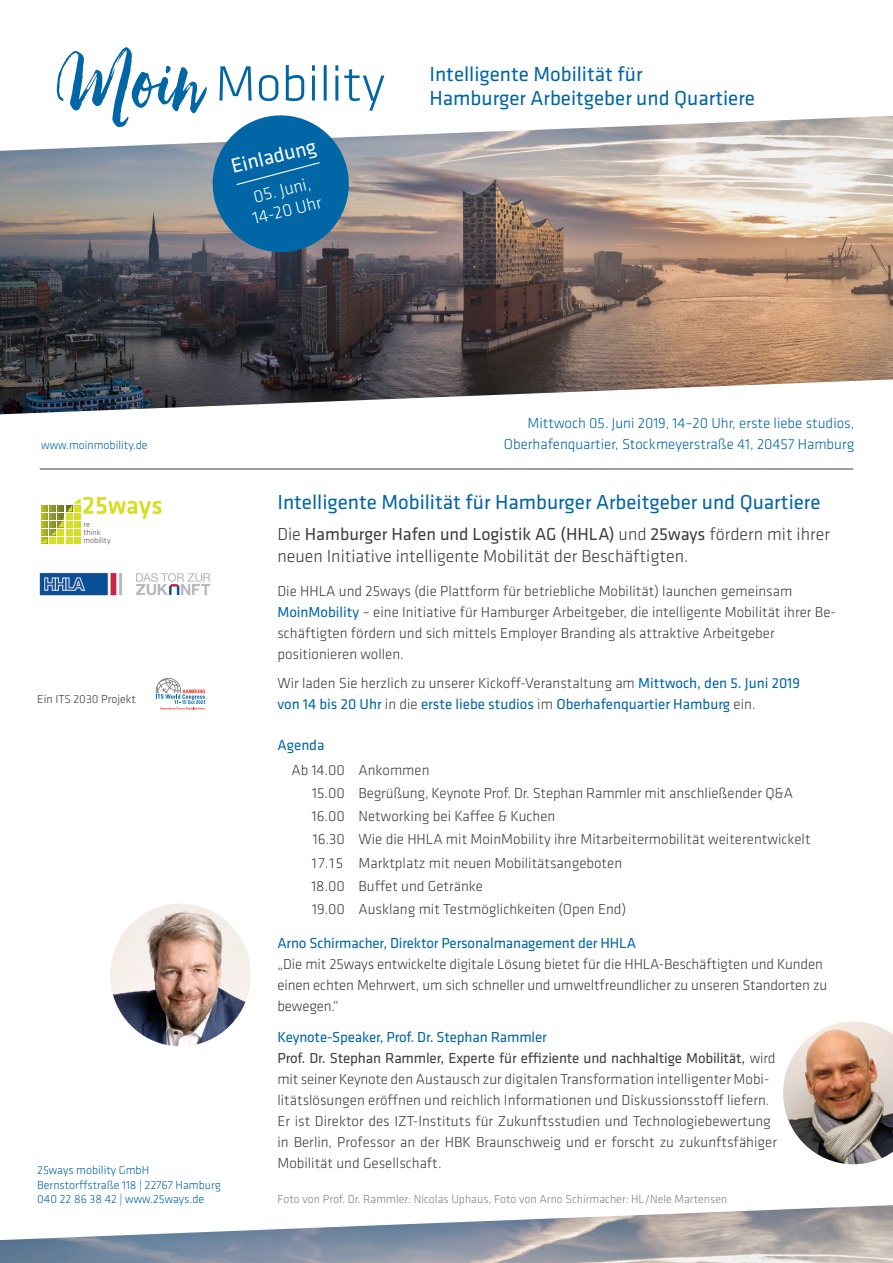
<style>
.page{position:relative;width:893px;height:1263px;background:#fff}
.page>*{position:absolute;margin:0;border:0;box-sizing:border-box;transform-origin:0 0}
.t1{font:300 51.45px "Klavika Basic";color:#0166a5}
.t2{font:21px/24px "Klavika Basic";color:#0166a5}
.t3{font:21px "Klavika Basic";color:#fff}
.t4{font:300 18px/22.5px "Klavika Basic";color:#3e3e3f}
.t5{font:300 18px/21px "Klavika Basic";color:#fff;text-align:center}
.t6{font:300 15px/21px "Klavika Basic";color:#3e3e3f}
.t7{font:15px/21px "Klavika Basic";color:#0166a5}
.t8{font:300 15px/21px "Klavika Basic";color:#0166a5;text-align:right}
.t9{font:300 12px/14.4px "Klavika Basic";color:#0166a5}
.t10{font:300 12px "Klavika Basic";color:#808285}
.t11{font:300 12px "Klavika Basic";color:#3e3e3f}
.t12{font:300 8.1px/7.9px "Klavika";letter-spacing:.005em;color:#4d4d4b}
.s1{font-family:"Hello Beautiful";font-weight:400;font-size:108.45px}
.s2{font-weight:400}
.s3{font-weight:400;color:#0166a5}
.s4{font-weight:300;color:#3e3e3f}
</style>
<div class="page">
<svg style="left:41px;top:497px;width:120px;height:46px"></svg>
<div style="left:74px;top:513px;width:7px;height:6px;background:#d6df21"></div>
<div style="left:74px;top:521px;width:7px;height:6px;background:#d6df21"></div>
<div style="left:74px;top:529px;width:7px;height:6px;background:#d6df21"></div>
<div style="left:74px;top:505px;width:7px;height:7px;background:#d6df21"></div>
<img style="left:39px;top:572px;width:172px;height:24px">
<img style="left:0;top:116px;width:893px;height:298px">
<img style="left:0;top:1205px;width:893px;height:58px">
<hr style="left:40px;top:469px;width:813px;height:1px;background:#3e3e3f">
<img style="left:783px;top:1021px;width:110px;height:143px">
<img style="left:110px;top:904px;width:141px;height:142px">
<svg style="left:156px;top:678px;width:49px;height:32px"></svg>
<svg style="left:206px;top:115px;width:150px;height:144px;background:#397ba6"></svg>
<h1 class="t1" style="left:54px;top:52px;width:332px"><span class="s1">Moin</span> Mobility</h1>
<h2 class="t3" style="left:228px;top:153px;width:88px;rotate:-14deg">Einladung</h2>
<p class="t5" style="left:245px;top:188px;width:72px;rotate:-14deg">05. Juni,<br>14-20 Uhr</p>
<h2 class="t2" style="left:429px;top:61px;width:327px">Intelligente Mobilität für<br>Hamburger Arbeitgeber und Quartiere</h2>
<p class="t9" style="left:41px;top:438px;width:108px">www.moinmobility.de</p>
<p class="t8" style="left:504px;top:413px;width:352px">Mittwoch 05. Juni 2019, 14–20 Uhr, erste liebe studios,<br>Oberhafenquartier, Stockmeyerstraße 41, 20457 Hamburg</p>
<p class="t12" style="left:83px;top:520px;width:29px">re<br>think mobility</p>
<p class="t11" style="left:37px;top:692px;width:100px">Ein ITS 2030 Projekt</p>
<p class="t9" style="left:37px;top:1163px;width:185px">25ways mobility GmbH<br>Bernstorffstraße 118 | 22767 Hamburg<br>040 22 86 38 42 | www.25ways.de</p>
<h2 class="t2" style="left:277px;top:489px;width:545px">Intelligente Mobilität für Hamburger Arbeitgeber und Quartiere</h2>
<p class="t4" style="left:277px;top:522px;width:554px">Die <span class="s2">Hamburger Hafen und Logistik AG (HHLA)</span> und <span class="s2">25ways</span> fördern mit ihrer neuen Initiative intelligente Mobilität der Beschäftigten.</p>
<p class="t6" style="left:277px;top:580px;width:560px">Die HHLA und 25ways (die Plattform für betriebliche Mobilität) launchen gemeinsam <span class="s3">MoinMobility</span> – eine Initiative für Hamburger Arbeitgeber, die intelligente Mobilität ihrer Be&shy;schäftigten fördern und sich mittels Employer Branding als attraktive Arbeitgeber positionieren wollen.</p>
<p class="t7" style="left:277px;top:672px;width:524px"><span class="s4">Wir laden Sie herzlich zu unserer Kickoff-Veranstaltung am</span> Mittwoch, den 5. Juni 2019 von 14 bis 20 Uhr <span class="s4">in die</span> erste liebe studios <span class="s4">im</span> Oberhafenquartier Hamburg <span class="s4">ein.</span></p>
<p class="t7" style="left:277px;top:734px;width:49px">Agenda</p>
<p class="t6" style="left:311px;top:758px;width:501px;line-height:23.1px;text-indent:-20px">Ab 14.00 Ankommen<br>15.00 Begrüßung, Keynote Prof. Dr. Stephan Rammler mit anschließender Q&amp;A 16.00 Networking bei Kaffee &amp; Kuchen<br>16.30 Wie die HHLA mit MoinMobility ihre Mitarbeitermobilität weiterentwickelt 1 7.15 Marktplatz mit neuen Mobilitätsangeboten<br>18.00 Buffet und Getränke<br>19.00 Ausklang mit Testmöglichkeiten (Open End)</p>
<p class="t7" style="left:277px;top:932px;width:360px">Arno Schirmacher, Direktor Personalmanagement der HHLA</p>
<p class="t6" style="left:277px;top:953px;width:551px">„Die mit 25ways entwickelte digitale Lösung bietet für die HHLA-Beschäftigten und Kunden einen echten Mehrwert, um sich schneller und umweltfreundlicher zu unseren Standorten zu bewegen.“</p>
<p class="t6" style="left:277px;top:1026px;width:501px"><span class="s3">Keynote-Speaker, Prof. Dr. Stephan Rammler<br></span><span class="s2">Prof. Dr. Stephan Rammler, Experte für effiziente und nachhaltige Mobilität,</span> wird mit seiner Keynote den Austausch zur digitalen Transformation intelligenter Mobi&shy;litätslösungen eröffnen und reichlich Informationen und Diskussionsstoff liefern.<br>Er ist Direktor des IZT-Instituts für Zukunftsstudien und Technologiebewertung in Berlin, Professor an der HBK Braunschweig und er forscht zu zukunftsfähiger Mobilität und Gesellschaft.</p>
<p class="t10" style="left:277px;top:1192px;width:451px">Foto von Prof. Dr. Rammler: Nicolas Uphaus, Foto von Arno Schirmacher: HL/Nele Martensen</p>
</div>
